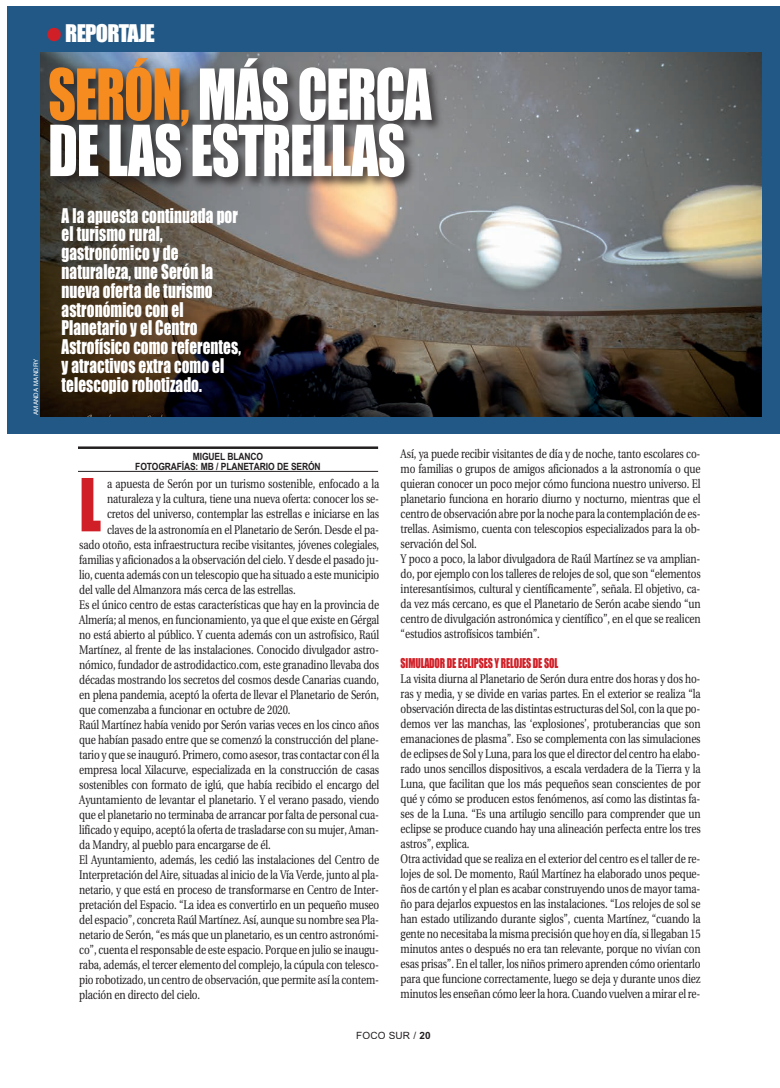
<style>
.page{position:relative;width:780px;height:1088px;background:#fff}
.page>*{position:absolute;margin:0;border:0;box-sizing:border-box;transform-origin:0 0}
.t1{font:67.5px "Impact";color:#d11f27;scale:.85 1}
.t2{font:65px/56.2px "Impact";letter-spacing:-.02em;color:#fff;scale:.83 1}
.t3{font:22.5px "Impact";letter-spacing:-.03em;color:#fff}
.t4{font:18.75px/18.8px "Impact";letter-spacing:.005em;color:#fff;scale:.81 1}
.t5{font:12.5px/15px "Utopia";letter-spacing:-.015em;color:#231f20;scale:.8 1}
.t6{font:12.5px "Impact";letter-spacing:-.015em;color:#d11f27;scale:.8 1}
.t7{font:700 10px/10px "Arial";letter-spacing:-.015em;color:#231f20;text-align:center;scale:.85 1}
.t8{font:10px "Arial";letter-spacing:.01em;color:#231f20}
.t9{font:6.25px "Helvetica";letter-spacing:.01em;color:#fff}
.s1{color:#d11f27}
.s2{color:#f68b1f}
.s3{font-weight:700}
</style>
<div class="page">
<hr style="left:78px;top:471px;width:300px;height:1px;background:#231f20">
<div style="left:7px;top:6px;width:773px;height:427px;background:#215885"></div>
<hr style="left:78px;top:446px;width:300px;height:3px;background:#231f20">
<img style="left:40px;top:52px;width:721px;height:364px">
<img style="left:40px;top:52px;width:465px;height:168px">
<h3 class="t3" style="left:47px;top:16px;width:110px"><span class="s1">●</span> REPORTAJE</h3>
<h2 class="t2" style="left:48px;top:65px;width:463px"><span class="s2">SERÓN,</span> MÁS CERCA<br>DE LAS ESTRELLAS</h2>
<p class="t9" style="left:31px;top:415px;width:58px;rotate:-90deg">AMANDA MANDRY</p>
<h3 class="t4" style="left:62px;top:205px;width:223px">A la apuesta continuada por el turismo rural, gastronómico y de naturaleza, une Serón la nueva oferta de turismo astronómico con el<br>Planetario y el Centro<br>Astrofísico como referentes, y atractivos extra como el telescopio robotizado.</h3>
<p class="t7" style="left:135px;top:451px;width:220px">MIGUEL BLANCO<br>FOTOGRAFÍAS: MB / PLANETARIO DE SERÓN</p>
<h1 class="t1" style="left:79px;top:452px;width:27px">L</h1>
<p class="t5" style="left:107px;top:477px;width:342px">a apuesta de Serón por un turismo sostenible, enfocado a la</p>
<p class="t5" style="left:107px;top:492px;width:341px">naturaleza y la cultura, tiene una nueva oferta: conocer los se-</p>
<p class="t5" style="left:107px;top:507px;width:342px">cretos del universo, contemplar las estrellas e iniciarse en las</p>
<p class="t5" style="left:107px;top:522px;width:341px">claves de la astronomía en el Planetario de Serón. Desde el pa-</p>
<p class="t5" style="left:79px;top:537px;width:376px">sado otoño, esta infraestructura recibe visitantes, jóvenes colegiales,</p>
<p class="t5" style="left:79px;top:552px;width:376px">familias y aficionados a la observación del cielo. Y desde el pasado ju-</p>
<p class="t5" style="left:79px;top:567px;width:376px">lio, cuenta además con un telescopio que ha situado a este municipio</p>
<p class="t5" style="left:79px;top:582px;width:272px">del valle del Almanzora más cerca de las estrellas.</p>
<p class="t5" style="left:79px;top:597px;width:376px">Es el único centro de estas características que hay en la provincia de</p>
<p class="t5" style="left:79px;top:612px;width:376px">Almería; al menos, en funcionamiento, ya que el que existe en Gérgal</p>
<p class="t5" style="left:79px;top:627px;width:376px">no está abierto al público. Y cuenta además con un astrofísico, Raúl</p>
<p class="t5" style="left:79px;top:642px;width:376px">Martínez, al frente de las instalaciones. Conocido divulgador astro-</p>
<p class="t5" style="left:79px;top:657px;width:376px">nómico, fundador de astrodidactico.com, este granadino llevaba dos</p>
<p class="t5" style="left:79px;top:672px;width:376px">décadas mostrando los secretos del cosmos desde Canarias cuando,</p>
<p class="t5" style="left:79px;top:687px;width:376px">en plena pandemia, aceptó la oferta de llevar el Planetario de Serón,</p>
<p class="t5" style="left:79px;top:702px;width:265px">que comenzaba a funcionar en octubre de 2020.</p>
<p class="t5" style="left:79px;top:717px;width:376px">Raúl Martínez había venido por Serón varias veces en los cinco años</p>
<p class="t5" style="left:79px;top:732px;width:376px">que habían pasado entre que se comenzó la construcción del plane-</p>
<p class="t5" style="left:79px;top:747px;width:376px">tario y que se inauguró. Primero, como asesor, tras contactar con él la</p>
<p class="t5" style="left:79px;top:762px;width:376px">empresa local Xilacurve, especializada en la construcción de casas</p>
<p class="t5" style="left:79px;top:777px;width:376px">sostenibles con formato de iglú, que había recibido el encargo del</p>
<p class="t5" style="left:79px;top:792px;width:376px">Ayuntamiento de levantar el planetario. Y el verano pasado, viendo</p>
<p class="t5" style="left:79px;top:807px;width:376px">que el planetario no terminaba de arrancar por falta de personal cua-</p>
<p class="t5" style="left:79px;top:822px;width:376px">lificado y equipo, aceptó la oferta de trasladarse con su mujer, Aman-</p>
<p class="t5" style="left:79px;top:837px;width:241px">da Mandry, al pueblo para encargarse de él.</p>
<p class="t5" style="left:79px;top:852px;width:376px">El Ayuntamiento, además, les cedió las instalaciones del Centro de</p>
<p class="t5" style="left:79px;top:867px;width:376px">Interpretación del Aire, situadas al inicio de la Vía Verde, junto al pla-</p>
<p class="t5" style="left:79px;top:882px;width:376px">netario, y que está en proceso de transformarse en Centro de Inter-</p>
<p class="t5" style="left:79px;top:897px;width:376px">pretación del Espacio. “La idea es convertirlo en un pequeño museo</p>
<p class="t5" style="left:79px;top:912px;width:376px">del espacio”, concreta Raúl Martínez. Así, aunque su nombre sea Pla-</p>
<p class="t5" style="left:79px;top:927px;width:376px">netario de Serón, “es más que un planetario, es un centro astronómi-</p>
<p class="t5" style="left:79px;top:942px;width:376px">co”, cuenta el responsable de este espacio. Porque en julio se inaugu-</p>
<p class="t5" style="left:79px;top:957px;width:376px">raba, además, el tercer elemento del complejo, la cúpula con telesco-</p>
<p class="t5" style="left:79px;top:972px;width:376px">pio robotizado, un centro de observación, que permite así la contem-</p>
<p class="t5" style="left:79px;top:987px;width:153px">plación en directo del cielo.</p>
<p class="t5" style="left:400px;top:446px;width:376px">Así, ya puede recibir visitantes de día y de noche, tanto escolares co&shy;mo familias o grupos de amigos aficionados a la astronomía o que quieran conocer un poco mejor cómo funciona nuestro universo. El planetario funciona en horario diurno y nocturno, mientras que el centro de observación abre por la noche para la contemplación de es&shy;trellas. Asimismo, cuenta con telescopios especializados para la ob&shy;servación del Sol.<br>Y poco a poco, la labor divulgadora de Raúl Martínez se va amplian&shy;do, por ejemplo con los talleres de relojes de sol, que son “elementos interesantísimos, cultural y científicamente”, señala. El objetivo, ca&shy;da vez más cercano, es que el Planetario de Serón acabe siendo “un centro de divulgación astronómica y científico”, en el que se realicen “estudios astrofísicos también”.</p>
<p class="t6" style="left:400px;top:653px;width:198px">SIMULADOR DE ECLIPSES Y RELOJES DE SOL</p>
<p class="t5" style="left:400px;top:671px;width:376px">La visita diurna al Planetario de Serón dura entre dos horas y dos ho&shy;ras y media, y se divide en varias partes. En el exterior se realiza “la observación directa de las distintas estructuras del Sol, con la que po&shy;demos ver las manchas, las ‘explosiones’, protuberancias que son emanaciones de plasma”. Eso se complementa con las simulaciones de eclipses de Sol y Luna, para los que el director del centro ha elabo&shy;rado unos sencillos dispositivos, a escala verdadera de la Tierra y la Luna, que facilitan que los más pequeños sean conscientes de por qué y cómo se producen estos fenómenos, así como las distintas fa&shy;ses de la Luna. “Es una artilugio sencillo para comprender que un eclipse se produce cuando hay una alineación perfecta entre los tres astros”, explica.<br>Otra actividad que se realiza en el exterior del centro es el taller de re&shy;lojes de sol. De momento, Raúl Martínez ha elaborado unos peque&shy;ños de cartón y el plan es acabar construyendo unos de mayor tama&shy;ño para dejarlos expuestos en las instalaciones. “Los relojes de sol se han estado utilizando durante siglos”, cuenta Martínez, “cuando la gente no necesitaba la misma precisión que hoy en día, si llegaban 15 minutos antes o después no era tan relevante, porque no vivían con esas prisas”. En el taller, los niños primero aprenden cómo orientarlo para que funcione correctamente, luego se deja y durante unos diez minutos les enseñan cómo leer la hora. Cuando vuelven a mirar el re-</p>
<p class="t8" style="left:356px;top:1029px;width:76px">FOCO SUR / <span class="s3">20</span></p>
</div>
